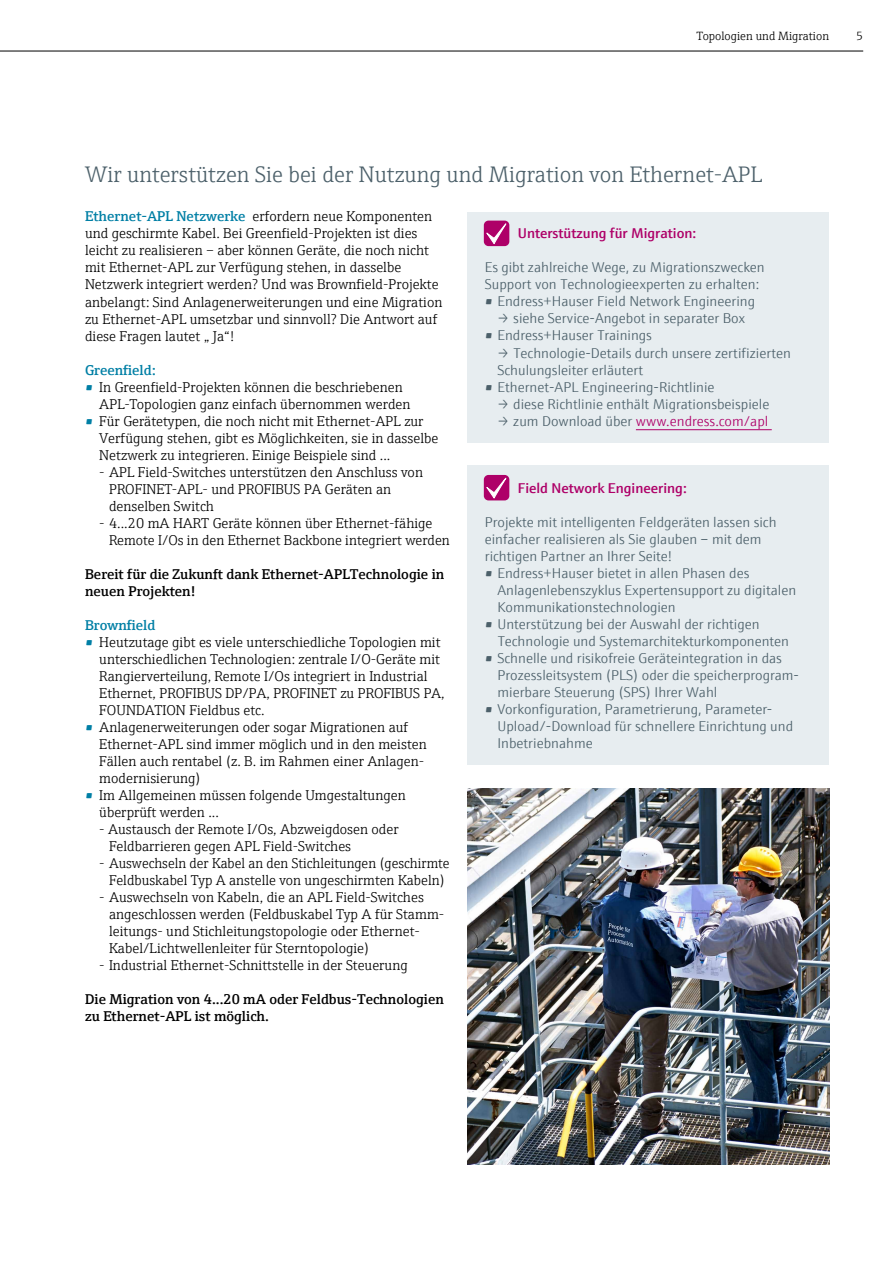
<style>
.page{position:relative;width:893px;height:1263px;background:#fff}
.page>*{position:absolute;margin:0;border:0;box-sizing:border-box;transform-origin:0 0}
.t1{font:300 22.5px "E+H Serif";color:#4c606a}
.t2{font:300 14.25px/17px "E+H Serif";color:#000}
.t3{font:300 14.25px/17px "E+H Sans";color:#4c606a}
.t4{font:600 14.25px/17px "E+H Serif";color:#000}
.t5{font:600 14.25px "E+H Sans";color:#ae0068}
.t6{font:300 14.25px "E+H Sans";color:#ae0068}
.t7{font:600 14.25px "E+H Serif";color:#007fa5}
.t8{font:300 12px "E+H Serif";color:#000}
.s1{font-weight:600;color:#007fa5}
.s2{color:#4c606a}
</style>
<div class="page">
<hr style="left:0;top:51px;width:863px;height:1px;background:#000">
<div style="left:468px;top:212px;width:361px;height:230px;background:#e7edf0"></div>
<hr style="left:636px;top:429px;width:136px;height:1px;background:#ae0068">
<div style="left:484px;top:221px;width:25px;height:25px;background:#ae0068;border-radius:5px"></div>
<svg style="left:485px;top:223px;width:21px;height:22px"></svg>
<div style="left:468px;top:466px;width:361px;height:299px;background:#e7edf0"></div>
<div style="left:484px;top:475px;width:25px;height:25px;background:#ae0068;border-radius:5px"></div>
<svg style="left:486px;top:478px;width:20px;height:21px"></svg>
<img style="left:468px;top:788px;width:361px;height:376px">
<p class="t8" style="left:696px;top:27px;width:134px">Topologien und Migration</p>
<p class="t8" style="left:856px;top:27px;width:8px">5</p>
<h1 class="t1" style="left:85px;top:158px;width:679px">Wir unterstützen Sie bei der Nutzung und Migration von Ethernet-APL</h1>
<p class="t2" style="left:85px;top:207px;width:359px"><span class="s1">Ethernet-APL Netzwerke</span> erfordern neue Komponenten und geschirmte Kabel. Bei Greenfield-Projekten ist dies leicht zu realisieren – aber können Geräte, die noch nicht mit Ethernet-APL zur Verfügung stehen, in dasselbe Netzwerk integriert werden? Und was Brownfield-Projekte anbelangt: Sind Anlagenerweiterungen und eine Migration zu Ethernet-APL umsetzbar und sinnvoll? Die Antwort auf diese Fragen lautet „ Ja“!</p>
<p class="t7" style="left:85px;top:359px;width:72px">Greenfield:</p>
<p class="t2" style="left:99px;top:377px;width:313px;text-indent:-14px"><span class="s1">•</span> In Greenfield-Projekten können die beschriebenen<br>APL-Topologien ganz einfach übernommen werden</p>
<p class="t2" style="left:99px;top:411px;width:341px;text-indent:-14px"><span class="s1">•</span> Für Gerätetypen, die noch nicht mit Ethernet-APL zur<br>Verfügung stehen, gibt es Möglichkeiten, sie in dasselbe<br>Netzwerk zu integrieren. Einige Beispiele sind ...</p>
<p class="t2" style="left:109px;top:462px;width:316px;text-indent:-10px">- APL Field-Switches unterstützen den Anschluss von<br>PROFINET-APL- und PROFIBUS PA Geräten an denselben Switch</p>
<p class="t2" style="left:109px;top:513px;width:342px;text-indent:-10px">- 4...20 mA HART Geräte können über Ethernet-fähige<br>Remote I/Os in den Ethernet Backbone integriert werden</p>
<p class="t4" style="left:85px;top:564px;width:361px">Bereit für die Zukunft dank Ethernet-APLTechnologie in neuen Projekten!</p>
<p class="t7" style="left:85px;top:614px;width:72px">Brownfield</p>
<p class="t2" style="left:99px;top:632px;width:347px;text-indent:-14px"><span class="s1">•</span> Heutzutage gibt es viele unterschiedliche Topologien mit unterschiedlichen Technologien: zentrale I/O-Geräte mit Rangierverteilung, Remote I/Os integriert in Industrial Ethernet, PROFIBUS DP/PA, PROFINET zu PROFIBUS PA, FOUNDATION Fieldbus etc.</p>
<p class="t2" style="left:99px;top:717px;width:329px;text-indent:-14px"><span class="s1">•</span> Anlagenerweiterungen oder sogar Migrationen auf Ethernet-APL sind immer möglich und in den meisten Fällen auch rentabel (z. B. im Rahmen einer Anlagen&shy;modernisierung)</p>
<p class="t2" style="left:99px;top:785px;width:308px;text-indent:-14px"><span class="s1">•</span> Im Allgemeinen müssen folgende Umgestaltungen überprüft werden ...</p>
<p class="t2" style="left:109px;top:819px;width:291px;text-indent:-10px">- Austausch der Remote I/Os, Abzweigdosen oder<br>Feldbarrieren gegen APL Field-Switches</p>
<p class="t2" style="left:99px;top:853px;width:352px;text-align:center">- Auswechseln der Kabel an den Stichleitungen (geschirmte<br>Feldbuskabel Typ A anstelle von ungeschirmten Kabeln)</p>
<p class="t2" style="left:109px;top:887px;width:337px;text-indent:-10px">- Auswechseln von Kabeln, die an APL Field-Switches angeschlossen werden (Feldbuskabel Typ A für Stamm&shy;leitungs- und Stichleitungstopologie oder Ethernet-Kabel/Lichtwellenleiter für Sterntopologie)</p>
<p class="t2" style="left:99px;top:955px;width:310px">- Industrial Ethernet-Schnittstelle in der Steuerung</p>
<p class="t4" style="left:85px;top:989px;width:360px">Die Migration von 4...20 mA oder Feldbus-Technologien zu Ethernet-APL ist möglich.</p>
<p class="t5" style="left:518px;top:223px;width:180px">Unterstützung für Migration:</p>
<p class="t3" style="left:485px;top:258px;width:281px">Es gibt zahlreiche Wege, zu Migrationszwecken<br>Support von Technologieexperten zu erhalten:</p>
<p class="t3" style="left:485px;top:292px;width:272px">• Endress+Hauser Field Network Engineering</p>
<p class="t3" style="left:497px;top:309px;width:249px">→ siehe Service-Angebot in separater Box</p>
<p class="t3" style="left:485px;top:326px;width:169px">• Endress+Hauser Trainings</p>
<p class="t3" style="left:497px;top:343px;width:295px">→ Technologie-Details durch unsere zertifizierten<br>Schulungsleiter erläutert</p>
<p class="t3" style="left:485px;top:377px;width:231px">• Ethernet-APL Engineering-Richtlinie</p>
<p class="t3" style="left:497px;top:394px;width:273px">→ diese Richtlinie enthält Migrationsbeispiele</p>
<p class="t6" style="left:497px;top:410px;width:272px"><span class="s2">→ zum Download über</span> www.endress.com/apl</p>
<p class="t5" style="left:518px;top:477px;width:170px">Field Network Engineering:</p>
<p class="t3" style="left:485px;top:512px;width:293px">Projekte mit intelligenten Feldgeräten lassen sich einfacher realisieren als Sie glauben – mit dem richtigen Partner an Ihrer Seite!</p>
<p class="t3" style="left:497px;top:563px;width:300px;text-indent:-13px">• Endress+Hauser bietet in allen Phasen des<br>Anlagenlebenszyklus Expertensupport zu digitalen<br>Kommunikationstechnologien</p>
<p class="t3" style="left:497px;top:614px;width:293px;text-indent:-13px">• Unterstützung bei der Auswahl der richtigen<br>Technologie und Systemarchitekturkomponenten</p>
<p class="t3" style="left:497px;top:648px;width:303px;text-indent:-13px">• Schnelle und risikofreie Geräteintegration in das<br>Prozessleitsystem (PLS) oder die speicherprogram&shy;mierbare Steuerung (SPS) Ihrer Wahl</p>
<p class="t3" style="left:497px;top:700px;width:297px;text-indent:-13px">• Vorkonfiguration, Parametrierung, Parameter-<br>Upload/-Download für schnellere Einrichtung und<br>Inbetriebnahme</p>
</div>
